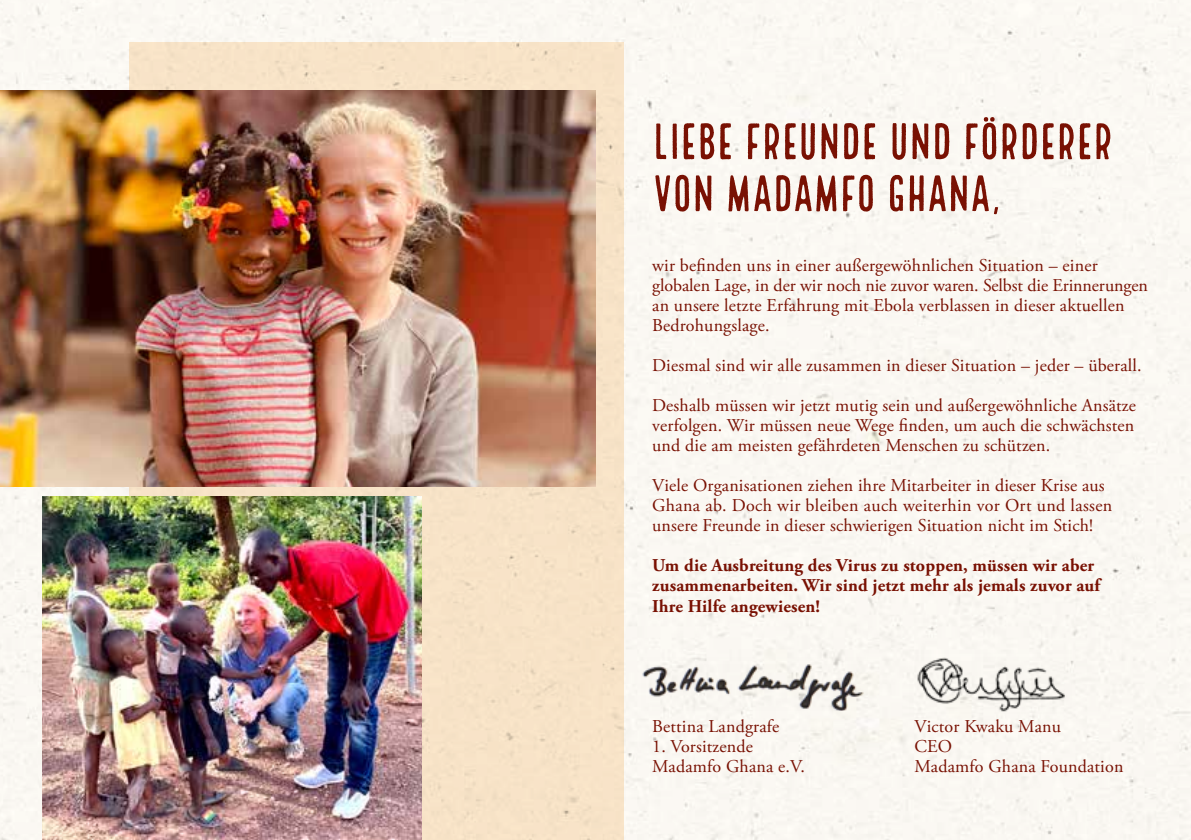
<style>
.page{position:relative;width:1191px;height:840px;background:#fff}
.page>*{position:absolute;margin:0;border:0;box-sizing:border-box;transform-origin:0 0}
.t1{font:50px/52px "Local Brewery Four";letter-spacing:-.03em;color:#791103}
.t2{font:18px/20px "Adobe Garamond Pro";letter-spacing:.01em;color:#791103}
.t3{font:700 18px/20px "Adobe Garamond Pro";letter-spacing:.01em;color:#791103}
</style>
<div class="page">
<div style="left:0;top:0;width:1191px;height:839px;background:#faf8f2"></div>
<div style="left:129px;top:43px;width:495px;height:796px;background:#f7e3c7"></div>
<img style="left:43px;top:496px;width:378px;height:343px">
<img style="left:0;top:91px;width:595px;height:395px">
<img style="left:641px;top:657px;width:226px;height:53px">
<img style="left:909px;top:650px;width:162px;height:63px">
<h1 class="t1" style="left:652px;top:119px;width:463px">LIEBE FREUNDE UND FÖRDERER<br>VON MADAMFO GHANA,</h1>
<p class="t2" style="left:652px;top:256px;width:497px">wir befinden uns in einer außergewöhnlichen Situation – einer globalen Lage, in der wir noch nie zuvor waren. Selbst die Erinnerungen an unsere letzte Erfahrung mit Ebola verblassen in dieser aktuellen Bedrohungslage.</p>
<p class="t2" style="left:652px;top:356px;width:491px">Diesmal sind wir alle zusammen in dieser Situation – jeder – überall.</p>
<p class="t2" style="left:652px;top:396px;width:485px;text-align:justify">Deshalb müssen wir jetzt mutig sein und außergewöhnliche Ansätze verfolgen. Wir müssen neue Wege finden, um auch die schwächsten und die am meisten gefährdeten Menschen zu schützen.</p>
<p class="t2" style="left:652px;top:476px;width:461px">Viele Organisationen ziehen ihre Mitarbeiter in dieser Krise aus<br>Ghana ab. Doch wir bleiben auch weiterhin vor Ort und lassen unsere Freunde in dieser schwierigen Situation nicht im Stich!</p>
<p class="t3" style="left:652px;top:555px;width:449px">Um die Ausbreitung des Virus zu stoppen, müssen wir aber zusammenarbeiten. Wir sind jetzt mehr als jemals zuvor auf<br>Ihre Hilfe angewiesen!</p>
<p class="t2" style="left:652px;top:716px;width:129px">Bettina Landgrafe</p>
<p class="t2" style="left:652px;top:736px;width:154px">1. Vorsitzende<br>Madamfo Ghana e.V.</p>
<p class="t2" style="left:914px;top:716px;width:210px">Victor Kwaku Manu<br>CEO<br>Madamfo Ghana Foundation</p>
</div>
